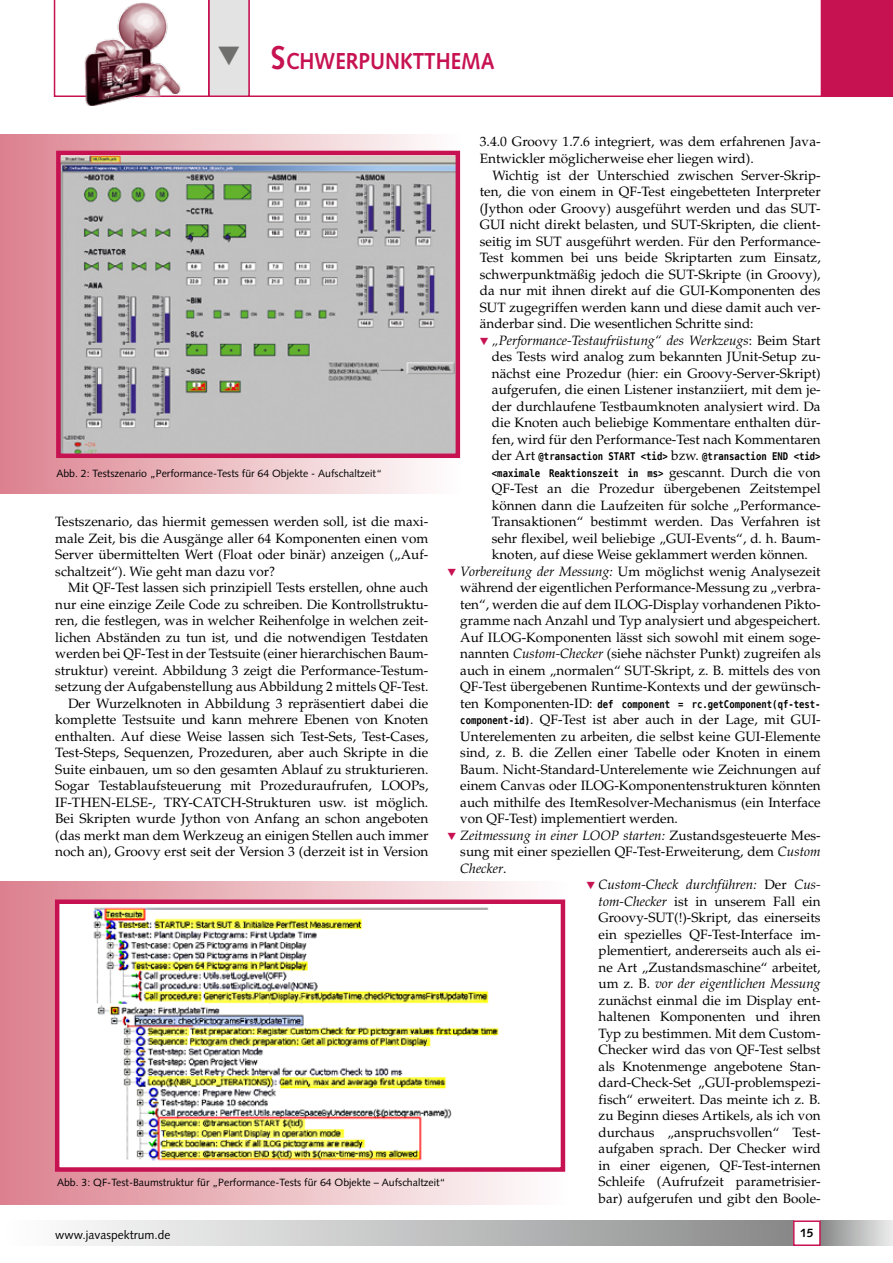
<style>
.page{position:relative;width:893px;height:1263px;background:#fff}
.page>*{position:absolute;margin:0;border:0;box-sizing:border-box;transform-origin:0 0}
.t1{font:700 23.1px "Syntax";color:#c71252;scale:.9 1}
.t2{font:13.5px/16.5px "Palatino";color:#000;text-align:justify}
.t3{font:italic 13.5px "Palatino";color:#000}
.t4{font:12px "Syntax";color:#000}
.t5{font:700 12px "Syntax";color:#000}
.t6{font:700 10.5px/16.5px "Bitstream Vera Sans Mono";color:#000;scale:.85 1}
.t7{font:10.5px "Syntax";color:#000}
.s1{font-size:33px}
.s2{font-family:"European Pi Three";font-style:normal;font-size:10.5px;color:#c71252}
.s3{font-style:normal}
.s4{font-family:"Palatino";font-weight:400;font-size:13.5px}
.s5{font-family:"European Pi Three";font-size:10.5px;color:#c71252}
.s6{font-style:italic}
.s7{font-family:"Bitstream Vera Sans Mono";font-weight:700;font-size:10.5px}
</style>
<div class="page">
<div style="left:0;top:1220px;width:793px;height:26px;background:linear-gradient(to right,#fff,#898a8a)"></div>
<div style="left:821px;top:1220px;width:72px;height:26px;background:linear-gradient(to right,#888989,#eceded)"></div>
<div style="left:793px;top:1220px;width:28px;height:26px;border:2px solid #c71252"></div>
<svg style="left:250px;top:0;width:571px;height:97px"></svg>
<div style="left:821px;top:0;width:72px;height:97px;background:#c71252"></div>
<img style="left:85px;top:97px;width:75px;height:8px">
<div style="left:0;top:135px;width:461px;height:358px;background:linear-gradient(to right,#dc828f,#fefffe)"></div>
<img style="left:61px;top:156px;width:394px;height:297px">
<div style="left:56px;top:151px;width:404px;height:307px;border:4px solid #c71252"></div>
<div style="left:0;top:881px;width:567px;height:324px;background:linear-gradient(to right,#dc828f,#fefffe)"></div>
<div style="left:57px;top:902px;width:506px;height:267px;background:#fff"></div>
<img style="left:93px;top:907px;width:406px;height:254px">
<div style="left:55px;top:899px;width:510px;height:273px;border:4px solid #c71252"></div>
<svg style="left:54px;top:0;width:196px;height:97px"></svg>
<h1 class="t1" style="left:271px;top:48px;width:250px"><span class="s1">S</span>CHWERPUNKTTHEMA</h1>
<p class="t2" style="left:480px;top:134px;width:342px">3.4.0 Groovy 1.7.6 integriert, was dem erfahrenen Java-<br>Entwickler möglicherweise eher liegen wird).</p>
<p class="t2" style="left:493px;top:167px;width:330px">Wichtig ist der Unterschied zwischen Server-Skrip-</p>
<p class="t2" style="left:480px;top:183px;width:342px">ten, die von einem in QF-Test eingebetteten Interpreter</p>
<p class="t2" style="left:480px;top:200px;width:342px">(Jython oder Groovy) ausgeführt werden und das SUT-</p>
<p class="t2" style="left:480px;top:216px;width:342px">GUI nicht direkt belasten, und SUT-Skripten, die client-</p>
<p class="t2" style="left:480px;top:233px;width:342px">seitig im SUT ausgeführt werden. Für den Performance-</p>
<p class="t2" style="left:480px;top:249px;width:342px">Test kommen bei uns beide Skriptarten zum Einsatz,</p>
<p class="t2" style="left:480px;top:266px;width:342px">schwerpunktmäßig jedoch die SUT-Skripte (in Groovy),</p>
<p class="t2" style="left:480px;top:282px;width:342px">da nur mit ihnen direkt auf die GUI-Komponenten des</p>
<p class="t2" style="left:480px;top:299px;width:342px">SUT zugegriffen werden kann und diese damit auch ver-</p>
<p class="t2" style="left:480px;top:315px;width:275px">änderbar sind. Die wesentlichen Schritte sind:</p>
<p class="t3" style="left:480px;top:332px;width:342px"><span class="s2">H</span> „Performance-Testaufrüstung“ des Werkzeugs<span class="s3">: Beim Start</span></p>
<p class="t2" style="left:492px;top:348px;width:330px">des Tests wird analog zum bekannten JUnit-Setup zu-</p>
<p class="t2" style="left:492px;top:365px;width:330px">nächst eine Prozedur (hier: ein Groovy-Server-Skript)</p>
<p class="t2" style="left:492px;top:381px;width:330px">aufgerufen, die einen Listener instanziiert, mit dem je-</p>
<p class="t2" style="left:492px;top:398px;width:330px">der durchlaufene Testbaumknoten analysiert wird. Da</p>
<p class="t2" style="left:492px;top:414px;width:330px">die Knoten auch beliebige Kommentare enthalten dür-</p>
<p class="t2" style="left:492px;top:431px;width:330px">fen, wird für den Performance-Test nach Kommentaren</p>
<p class="t6" style="left:492px;top:448px;width:388px"><span class="s4">der Art</span> @transaction START &lt;tid&gt; <span class="s4">bzw.</span> @transaction END &lt;tid&gt; &lt;maximale Reaktionszeit in ms&gt; <span class="s4">gescannt. Durch die von</span></p>
<p class="t2" style="left:492px;top:480px;width:330px">QF-Test an die Prozedur übergebenen Zeitstempel</p>
<p class="t2" style="left:492px;top:497px;width:330px">können dann die Laufzeiten für solche „Performance-</p>
<p class="t2" style="left:492px;top:513px;width:330px">Transaktionen“ bestimmt werden. Das Verfahren ist</p>
<p class="t2" style="left:492px;top:530px;width:330px">sehr flexibel, weil beliebige „GUI-Events“, d. h. Baum-</p>
<p class="t2" style="left:492px;top:546px;width:318px">knoten, auf diese Weise geklammert werden können.</p>
<p class="t2" style="left:448px;top:563px;width:375px"><span class="s5">H</span> <span class="s6">Vorbereitung der Messung:</span> Um möglichst wenig Analysezeit</p>
<p class="t2" style="left:460px;top:579px;width:362px">während der eigentlichen Performance-Messung zu „verbra-</p>
<p class="t2" style="left:460px;top:596px;width:362px">ten“, werden die auf dem ILOG-Display vorhandenen Pikto-</p>
<p class="t2" style="left:460px;top:612px;width:362px">gramme nach Anzahl und Typ analysiert und abgespeichert.</p>
<p class="t2" style="left:460px;top:629px;width:362px">Auf ILOG-Komponenten lässt sich sowohl mit einem soge-</p>
<p class="t2" style="left:460px;top:645px;width:362px">nannten <span class="s6">Custom-Checker</span> (siehe nächster Punkt) zugreifen als</p>
<p class="t2" style="left:460px;top:662px;width:362px">auch in einem „normalen“ SUT-Skript, z. B. mittels des von</p>
<p class="t2" style="left:460px;top:678px;width:362px">QF-Test übergebenen Runtime-Kontexts und der gewünsch-</p>
<p class="t6" style="left:460px;top:696px;width:425px"><span class="s4">ten Komponenten-ID:</span> def component = rc.getComponent(qf-test-</p>
<p class="t2" style="left:460px;top:711px;width:362px"><span class="s7">component-id)</span>. QF-Test ist aber auch in der Lage, mit GUI-</p>
<p class="t2" style="left:460px;top:728px;width:362px">Unterelementen zu arbeiten, die selbst keine GUI-Elemente</p>
<p class="t2" style="left:460px;top:744px;width:362px">sind, z. B. die Zellen einer Tabelle oder Knoten in einem</p>
<p class="t2" style="left:460px;top:761px;width:362px">Baum. Nicht-Standard-Unterelemente wie Zeichnungen auf</p>
<p class="t2" style="left:460px;top:777px;width:362px">einem Canvas oder ILOG-Komponentenstrukturen könnten</p>
<p class="t2" style="left:460px;top:794px;width:362px">auch mithilfe des ItemResolver-Mechanismus (ein Interface</p>
<p class="t2" style="left:460px;top:810px;width:219px">von QF-Test) implementiert werden.</p>
<p class="t3" style="left:448px;top:827px;width:375px"><span class="s2">H</span> Zeitmessung in einer LOOP starten: <span class="s3">Zustandsgesteuerte Mes-</span></p>
<p class="t2" style="left:460px;top:843px;width:362px">sung mit einer speziellen QF-Test-Erweiterung, dem <span class="s6">Custom</span></p>
<p class="t3" style="left:460px;top:860px;width:48px">Checker<span class="s3">.</span></p>
<p class="t3" style="left:586px;top:877px;width:236px"><span class="s2">H</span> Custom-Check durchführen: <span class="s3">Der</span> Cus-</p>
<p class="t2" style="left:599px;top:893px;width:224px"><span class="s6">tom-Checker</span> ist in unserem Fall ein</p>
<p class="t2" style="left:599px;top:909px;width:224px">Groovy-SUT(!)-Skript, das einerseits</p>
<p class="t2" style="left:599px;top:926px;width:224px">ein spezielles QF-Test-Interface im-</p>
<p class="t2" style="left:599px;top:942px;width:224px">plementiert, andererseits auch als ei-</p>
<p class="t2" style="left:599px;top:959px;width:224px">ne Art „Zustandsmaschine“ arbeitet,</p>
<p class="t3" style="left:599px;top:976px;width:224px"><span class="s3">um z. B.</span> vor der eigentlichen Messung</p>
<p class="t2" style="left:599px;top:992px;width:224px">zunächst einmal die im Display ent-</p>
<p class="t2" style="left:599px;top:1008px;width:224px">haltenen Komponenten und ihren</p>
<p class="t2" style="left:599px;top:1025px;width:224px">Typ zu bestimmen. Mit dem Custom-</p>
<p class="t2" style="left:599px;top:1041px;width:224px">Checker wird das von QF-Test selbst</p>
<p class="t2" style="left:599px;top:1058px;width:224px">als Knotenmenge angebotene Stan-</p>
<p class="t2" style="left:599px;top:1074px;width:224px">dard-Check-Set „GUI-problemspezi-</p>
<p class="t2" style="left:599px;top:1091px;width:224px">fisch“ erweitert. Das meinte ich z. B.</p>
<p class="t2" style="left:599px;top:1107px;width:224px">zu Beginn dieses Artikels, als ich von</p>
<p class="t2" style="left:599px;top:1124px;width:224px">durchaus „anspruchsvollen“ Test-</p>
<p class="t2" style="left:599px;top:1140px;width:224px">aufgaben sprach. Der Checker wird</p>
<p class="t2" style="left:599px;top:1157px;width:224px">in einer eigenen, QF-Test-internen</p>
<p class="t2" style="left:599px;top:1173px;width:224px">Schleife (Aufrufzeit parametrisier-</p>
<p class="t2" style="left:599px;top:1190px;width:224px">bar) aufgerufen und gibt den Boole-</p>
<p class="t7" style="left:56px;top:467px;width:327px">Abb. 2: Testszenario „Performance-Tests für 64 Objekte - Aufschaltzeit“</p>
<p class="t2" style="left:55px;top:513px;width:375px">Testszenario, das hiermit gemessen werden soll, ist die maxi&shy;male Zeit, bis die Ausgänge aller 64 Komponenten einen vom Server übermittelten Wert (Float oder binär) anzeigen („Auf&shy;schaltzeit“). Wie geht man dazu vor?</p>
<p class="t2" style="left:55px;top:579px;width:375px;text-align:right">Mit QF-Test lassen sich prinzipiell Tests erstellen, ohne auch nur eine einzige Zeile Code zu schreiben. Die Kontrollstruktu&shy;ren, die festlegen, was in welcher Reihenfolge in welchen zeit&shy;lichen Abständen zu tun ist, und die notwendigen Testdaten werden bei QF-Test in der Testsuite (einer hierarchischen Baum&shy;struktur) vereint. Abbildung 3 zeigt die Performance-Testum&shy;setzung der Aufgabenstellung aus Abbildung 2 mittels QF-Test.<br>Der Wurzelknoten in Abbildung 3 repräsentiert dabei die komplette Testsuite und kann mehrere Ebenen von Knoten enthalten. Auf diese Weise lassen sich Test-Sets, Test-Cases, Test-Steps, Sequenzen, Prozeduren, aber auch Skripte in die Suite einbauen, um so den gesamten Ablauf zu strukturieren.<br>Sogar Testablaufsteuerung mit Prozeduraufrufen, LOOPs, IF-THEN-ELSE-, TRY-CATCH-Strukturen usw. ist möglich.<br>Bei Skripten wurde Jython von Anfang an schon angeboten (das merkt man dem Werkzeug an einigen Stellen auch immer noch an), Groovy erst seit der Version 3 (derzeit ist in Version</p>
<p class="t7" style="left:57px;top:1176px;width:390px">Abb. 3: QF-Test-Baumstruktur für „Performance-Tests für 64 Objekte – Aufschaltzeit“</p>
<p class="t4" style="left:55px;top:1227px;width:117px">www.javaspektrum.de</p>
<p class="t5" style="left:800px;top:1226px;width:15px">15</p>
</div>
